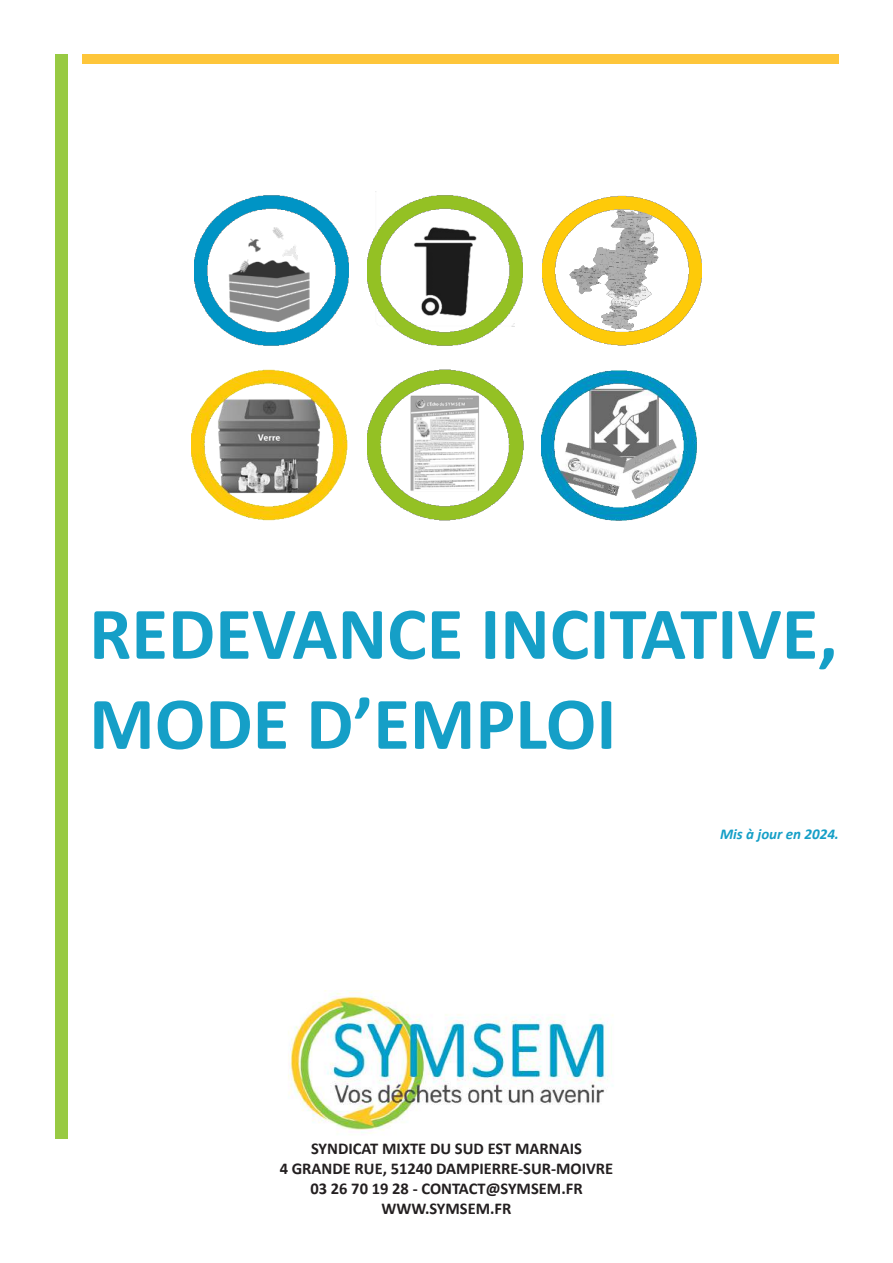
<style>
.page{position:relative;width:893px;height:1263px;background:#fff}
.page>*{position:absolute;margin:0;border:0;box-sizing:border-box;transform-origin:0 0}
.t1{font:700 75px/90px "Calibri";color:#159fc7}
.t2{font:700 16.5px/19.8px "Calibri";color:#231f20;text-align:center}
.t3{font:italic 700 15px "Calibri";color:#159fc7}
</style>
<div class="page">
<img style="left:288px;top:991px;width:325px;height:143px">
<img style="left:194px;top:195px;width:155px;height:151px">
<img style="left:368px;top:191px;width:155px;height:155px">
<img style="left:542px;top:195px;width:160px;height:151px">
<img style="left:541px;top:370px;width:156px;height:151px">
<img style="left:368px;top:369px;width:156px;height:152px">
<img style="left:191px;top:369px;width:157px;height:152px">
<div style="left:55px;top:55px;width:12px;height:1084px;background:#98ca43"></div>
<div style="left:82px;top:54px;width:757px;height:9px;background:#fec63a"></div>
<h1 class="t1" style="left:89px;top:588px;width:750px">REDEVANCE INCITATIVE,<br>MODE D’EMPLOI</h1>
<p class="t3" style="left:720px;top:823px;width:120px">Mis à jour en 2024.</p>
<p class="t2" style="left:280px;top:1138px;width:335px">SYNDICAT MIXTE DU SUD EST MARNAIS<br>4 GRANDE RUE, 51240 DAMPIERRE-SUR-MOIVRE<br>03 26 70 19 28 - CONTACT@SYMSEM.FR<br>WWW.SYMSEM.FR</p>
</div>
